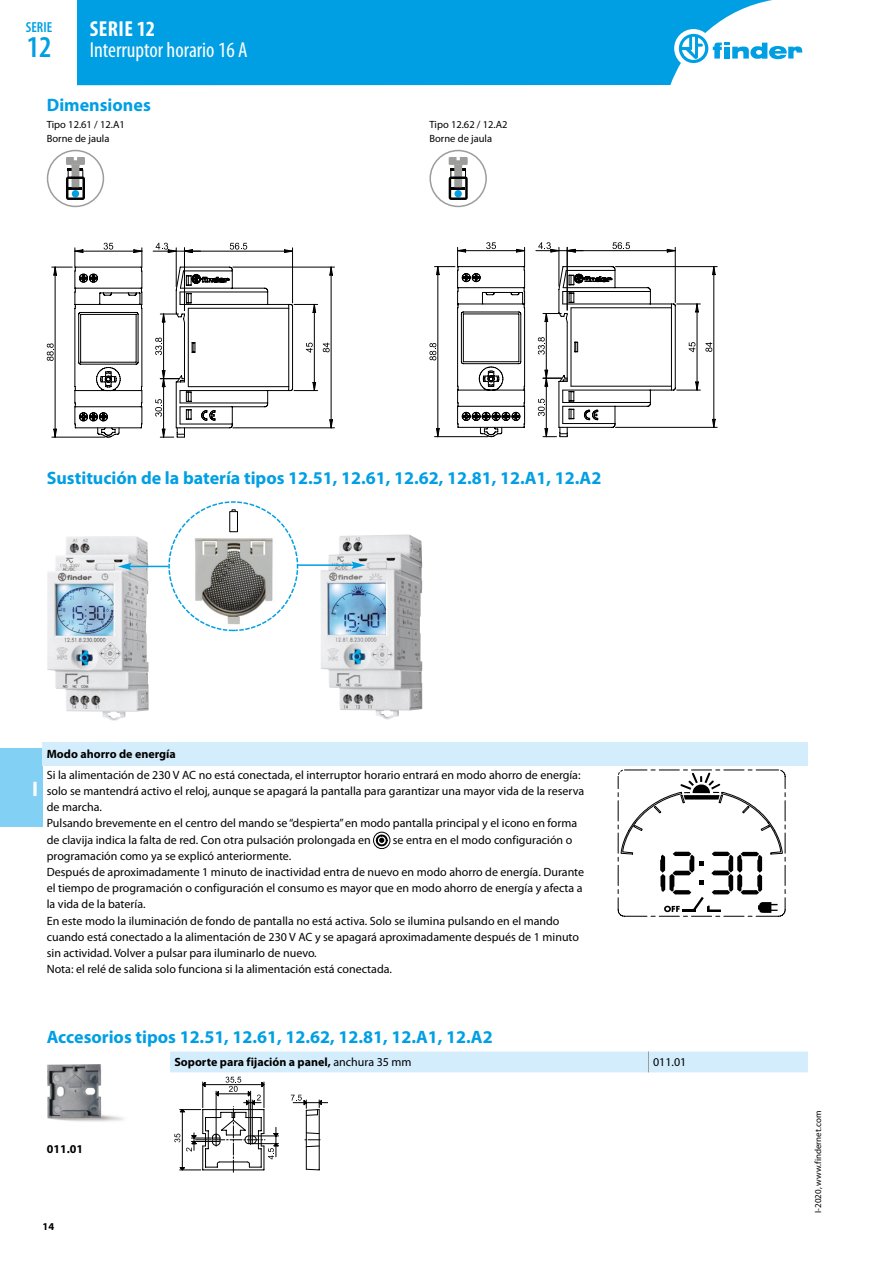
<style>
.page{position:relative;width:893px;height:1263px;background:#fff}
.page>*{position:absolute;margin:0;border:0;box-sizing:border-box;transform-origin:0 0}
.t1{font:600 condensed 30.3px "Myriad Pro";color:#009fe3}
.t2{font:condensed 21.75px "Myriad Pro";color:#fff}
.t3{font:700 condensed 21.75px "Myriad Pro";letter-spacing:.02em;color:#fff}
.t4{font:700 21px "Myriad Pro";color:#fff}
.t5{font:700 18px "Myriad Pro";color:#009fe3}
.t6{font:600 condensed 14.55px "Myriad Pro";color:#009fe3}
.t7{font:12px/16.2px "Myriad Pro";color:#000}
.t8{font:700 12px "Myriad Pro";color:#000}
.t9{font:10.5px/14.2px "Myriad Pro";color:#000}
.t10{font:700 10.5px "Myriad Pro";color:#000}
.t11{font:9px "Myriad Pro";color:#000}
.s1{font-weight:400}
</style>
<div class="page">
<div style="left:0;top:748px;width:43px;height:79px;background:#83d0f5"></div>
<div style="left:77px;top:0;width:695px;height:85px;background:#009fe3"></div>
<div style="left:674px;top:29px;width:39px;height:39px;background:#fff;border-radius:50%"></div>
<svg style="left:679px;top:34px;width:124px;height:29px"></svg>
<div style="left:47px;top:150px;width:57px;height:57px;border:2px solid #9d9d9c;border-radius:50%"></div>
<svg style="left:66px;top:157px;width:19px;height:43px"></svg>
<hr style="left:141px;top:308px;width:1px;height:79px;background:#000">
<hr style="left:76px;top:427px;width:65px;height:1px;background:#000">
<hr style="left:76px;top:406px;width:65px;height:1px;background:#000">
<hr style="left:76px;top:288px;width:65px;height:1px;background:#000">
<hr style="left:76px;top:267px;width:65px;height:1px;background:#000">
<svg style="left:141px;top:387px;width:1px;height:41px"></svg>
<hr style="left:76px;top:304px;width:65px;height:1px;background:#000">
<hr style="left:100px;top:293px;width:40px;height:1px;background:#000">
<hr style="left:75px;top:251px;width:67px;height:1px;background:#000">
<hr style="left:233px;top:267px;width:101px;height:1px;background:#000">
<hr style="left:233px;top:428px;width:101px;height:1px;background:#000">
<svg style="left:155px;top:266px;width:178px;height:172px"></svg>
<hr style="left:331px;top:267px;width:1px;height:161px;background:#000">
<hr style="left:292px;top:248px;width:1px;height:55px;background:#000">
<svg style="left:230px;top:243px;width:17px;height:7px"></svg>
<svg style="left:284px;top:250px;width:9px;height:3px"></svg>
<hr style="left:184px;top:251px;width:109px;height:1px;background:#000">
<hr style="left:184px;top:248px;width:1px;height:63px;background:#000">
<hr style="left:176px;top:248px;width:1px;height:39px;background:#000">
<svg style="left:185px;top:250px;width:8px;height:3px"></svg>
<svg style="left:156px;top:243px;width:20px;height:10px"></svg>
<hr style="left:153px;top:251px;width:48px;height:1px;background:#000">
<hr style="left:81px;top:364px;width:55px;height:1px;background:#000">
<hr style="left:81px;top:312px;width:55px;height:1px;background:#000">
<svg style="left:128px;top:248px;width:15px;height:67px"></svg>
<hr style="left:138px;top:314px;width:1px;height:48px;background:#000">
<hr style="left:81px;top:314px;width:55px;height:1px;background:#000">
<hr style="left:81px;top:362px;width:55px;height:1px;background:#000">
<hr style="left:136px;top:314px;width:1px;height:48px;background:#000">
<hr style="left:109px;top:390px;width:32px;height:1px;background:#000">
<svg style="left:47px;top:243px;width:73px;height:195px"></svg>
<div style="left:429px;top:150px;width:58px;height:57px;border:2px solid #9d9d9c;border-radius:50%"></div>
<svg style="left:449px;top:157px;width:19px;height:43px"></svg>
<hr style="left:615px;top:266px;width:102px;height:1px;background:#000">
<hr style="left:615px;top:427px;width:102px;height:1px;background:#000">
<svg style="left:538px;top:265px;width:177px;height:172px"></svg>
<hr style="left:714px;top:267px;width:1px;height:160px;background:#000">
<hr style="left:675px;top:247px;width:1px;height:55px;background:#000">
<svg style="left:612px;top:242px;width:18px;height:7px"></svg>
<svg style="left:667px;top:249px;width:8px;height:3px"></svg>
<hr style="left:567px;top:250px;width:108px;height:1px;background:#000">
<hr style="left:567px;top:247px;width:1px;height:63px;background:#000">
<hr style="left:559px;top:247px;width:1px;height:39px;background:#000">
<svg style="left:567px;top:249px;width:8px;height:3px"></svg>
<svg style="left:538px;top:242px;width:21px;height:10px"></svg>
<hr style="left:536px;top:250px;width:47px;height:1px;background:#000">
<svg style="left:429px;top:242px;width:96px;height:195px"></svg>
<img style="left:47px;top:536px;width:102px;height:185px">
<img style="left:320px;top:534px;width:102px;height:186px">
<hr style="left:129px;top:566px;width:39px;height:1px;background:#009fe3">
<svg style="left:118px;top:563px;width:14px;height:7px"></svg>
<svg style="left:168px;top:501px;width:131px;height:131px"></svg>
<div style="left:230px;top:512px;width:7px;height:20px;background:#fff"></div>
<div style="left:229px;top:511px;width:9px;height:21px;border:1px solid #000"></div>
<svg style="left:351px;top:561px;width:14px;height:8px"></svg>
<hr style="left:297px;top:564px;width:57px;height:2px;background:#009fe3">
<div style="left:43px;top:742px;width:765px;height:23px;background:#d4edfc"></div>
<svg style="left:373px;top:832px;width:17px;height:17px"></svg>
<svg style="left:618px;top:770px;width:167px;height:146px"></svg>
<img style="left:47px;top:1064px;width:77px;height:58px">
<svg style="left:170px;top:1051px;width:638px;height:121px"></svg>
<p class="t6" style="left:26px;top:19px;width:28px">SERIE</p>
<h1 class="t1" style="left:27px;top:30px;width:26px">12</h1>
<h2 class="t3" style="left:90px;top:16px;width:67px">SERIE 12</h2>
<h2 class="t2" style="left:90px;top:37px;width:159px">Interruptor horario 16 A</h2>
<h3 class="t5" style="left:47px;top:93px;width:106px">Dimensiones</h3>
<p class="t9" style="left:47px;top:117px;width:80px">Tipo 12.61 / 12.A1<br>Borne de jaula</p>
<p class="t9" style="left:429px;top:117px;width:80px">Tipo 12.62 / 12.A2<br>Borne de jaula</p>
<h3 class="t5" style="left:47px;top:466px;width:556px">Sustitución de la batería tipos 12.51, 12.61, 12.62, 12.81, 12.A1, 12.A2</h3>
<h3 class="t4" style="left:32px;top:775px;width:7px">I</h3>
<p class="t8" style="left:47px;top:746px;width:131px">Modo ahorro de energía</p>
<p class="t7" style="left:47px;top:766px;width:539px">Si la alimentación de 230 V AC no está conectada, el interruptor horario entrará en modo ahorro de energía: solo se mantendrá activo el reloj, aunque se apagará la pantalla para garantizar una mayor vida de la reserva de marcha.<br>Pulsando brevemente en el centro del mando se “despierta” en modo pantalla principal y el icono en forma de clavija indica la falta de red. Con otra pulsación prolongada en</p>
<p class="t7" style="left:393px;top:831px;width:181px">se entra en el modo configuración o</p>
<p class="t7" style="left:47px;top:847px;width:539px">programación como ya se explicó anteriormente.<br>Después de aproximadamente 1 minuto de inactividad entra de nuevo en modo ahorro de energía. Durante el tiempo de programación o configuración el consumo es mayor que en modo ahorro de energía y afecta a la vida de la batería.<br>En este modo la iluminación de fondo de pantalla no está activa. Solo se ilumina pulsando en el mando cuando está conectado a la alimentación de 230 V AC y se apagará aproximadamente después de 1 minuto sin actividad. Volver a pulsar para iluminarlo de nuevo.<br>Nota: el relé de salida solo funciona si la alimentación está conectada.</p>
<h3 class="t5" style="left:47px;top:1025px;width:447px">Accesorios tipos 12.51, 12.61, 12.62, 12.81, 12.A1, 12.A2</h3>
<p class="t8" style="left:174px;top:1054px;width:239px">Soporte para fijación a panel, <span class="s1">anchura 35 mm</span></p>
<p class="t7" style="left:653px;top:1054px;width:35px">011.01</p>
<p class="t8" style="left:47px;top:1141px;width:38px">011.01</p>
<p class="t10" style="left:43px;top:1219px;width:13px">14</p>
<p class="t11" style="left:812px;top:1213px;width:103px;rotate:-90deg">I-2020, www.findernet.com</p>
</div>
